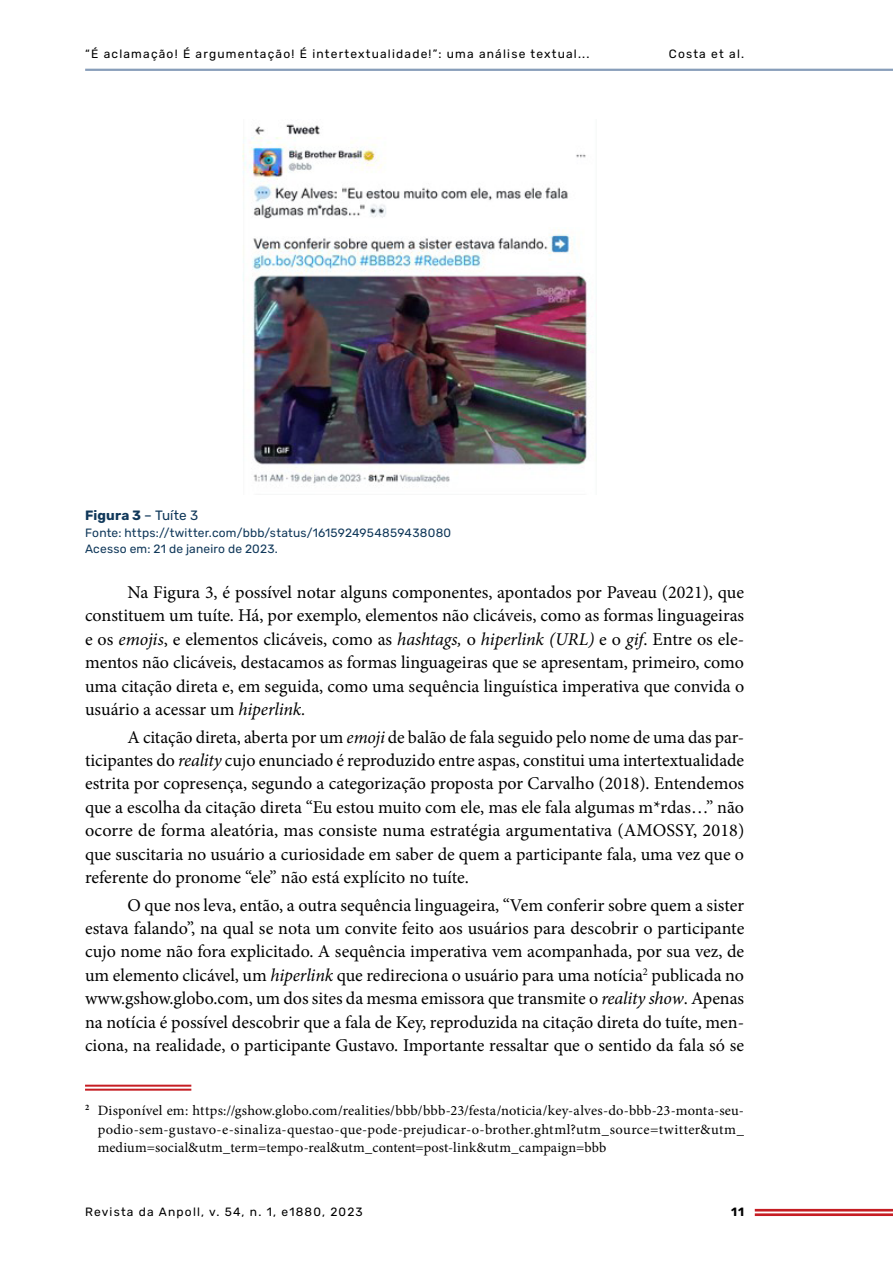
<style>
.page{position:relative;width:893px;height:1263px;background:#fff}
.page>*{position:absolute;margin:0;border:0;box-sizing:border-box;transform-origin:0 0}
.t1{font:18px/23.4px "Minion Pro";color:#000;text-align:justify}
.t2{font:14.25px/18.8px "Minion Pro";letter-spacing:.005em;color:#000;text-align:justify}
.t3{font:700 13.5px "Rubik";letter-spacing:.015em;color:#10385a}
.t4{font:12px "Rubik";letter-spacing:.1em;color:#000}
.t5{font:12px/16.5px "Rubik";letter-spacing:.015em;color:#10385a}
.t6{font:700 12px "Rubik";color:#000}
.s1{font-weight:400}
.s2{font-style:italic}
</style>
<div class="page">
<hr style="left:755px;top:1209px;width:138px;height:2px;background:#c61d23">
<hr style="left:755px;top:1213px;width:138px;height:3px;background:#c61d23">
<hr style="left:85px;top:69px;width:808px;height:2px;background:#889eba">
<hr style="left:85px;top:1085px;width:106px;height:2px;background:#c61d23">
<hr style="left:85px;top:1089px;width:106px;height:2px;background:#c61d23">
<img style="left:242px;top:124px;width:355px;height:360px">
<p class="t4" style="left:85px;top:47px;width:506px">“É aclamação! É argumentação! É intertextualidade!”: uma análise textual...</p>
<p class="t4" style="left:669px;top:47px;width:77px">Costa et al.</p>
<p class="t3" style="left:85px;top:508px;width:115px">Figura 3 <span class="s1">– Tuíte 3</span></p>
<p class="t5" style="left:85px;top:525px;width:368px">Fonte: https://twitter.com/bbb/status/1615924954859438080<br>Acesso em: 21 de janeiro de 2023.</p>
<p class="t1" style="left:85px;top:580px;width:661px;text-indent:43px">Na Figura 3, é possível notar alguns componentes, apontados por Paveau (2021), que constituem um tuíte. Há, por exemplo, elementos não clicáveis, como as formas linguageiras e os <span class="s2">emojis</span>, e elementos clicáveis, como as <span class="s2">hashtags,</span> o <span class="s2">hiperlink (URL)</span> e o <span class="s2">gif</span>. Entre os ele&shy;mentos não clicáveis, destacamos as formas linguageiras que se apresentam, primeiro, como uma citação direta e, em seguida, como uma sequência linguística imperativa que convida o usuário a acessar um <span class="s2">hiperlink.</span></p>
<p class="t1" style="left:85px;top:725px;width:661px;text-indent:43px">A citação direta, aberta por um <span class="s2">emoji</span> de balão de fala seguido pelo nome de uma das par&shy;ticipantes do <span class="s2">reality</span> cujo enunciado é reproduzido entre aspas, constitui uma intertextualidade estrita por copresença, segundo a categorização proposta por Carvalho (2018). Entendemos que a escolha da citação direta “Eu estou muito com ele, mas ele fala algumas m*rdas…” não ocorre de forma aleatória, mas consiste numa estratégia argumentativa (AMOSSY, 2018) que suscitaria no usuário a curiosidade em saber de quem a participante fala, uma vez que o referente do pronome “ele” não está explícito no tuíte.</p>
<p class="t1" style="left:85px;top:893px;width:661px;text-indent:43px">O que nos leva, então, a outra sequência linguageira, “Vem conferir sobre quem a sister estava falando”, na qual se nota um convite feito aos usuários para descobrir o participante cujo nome não fora explicitado. A sequência imperativa vem acompanhada, por sua vez, de um elemento clicável, um <span class="s2">hiperlink</span> que redireciona o usuário para uma notícia<sup>2</sup> publicada no www.gshow.globo.com, um dos sites da mesma emissora que transmite o <span class="s2">reality show</span>. Apenas na notícia é possível descobrir que a fala de Key, reproduzida na citação direta do tuíte, men&shy;ciona, na realidade, o participante Gustavo. Importante ressaltar que o sentido da fala só se</p>
<p class="t2" style="left:98px;top:1101px;width:648px;text-indent:-13px"><sup>2</sup> Disponível em: https://gshow.globo.com/realities/bbb/bbb-23/festa/noticia/key-alves-do-bbb-23-monta-seu&shy;podio-sem-gustavo-e-sinaliza-questao-que-pode-prejudicar-o-brother.ghtml?utm_source=twitter&amp;utm_ medium=social&amp;utm_term=tempo-real&amp;utm_content=post-link&amp;utm_campaign=bbb</p>
<p class="t4" style="left:85px;top:1205px;width:279px">Revista da Anpoll, v. 54, n. 1, e1880, 2023</p>
<p class="t6" style="left:731px;top:1205px;width:15px">11</p>
</div>
